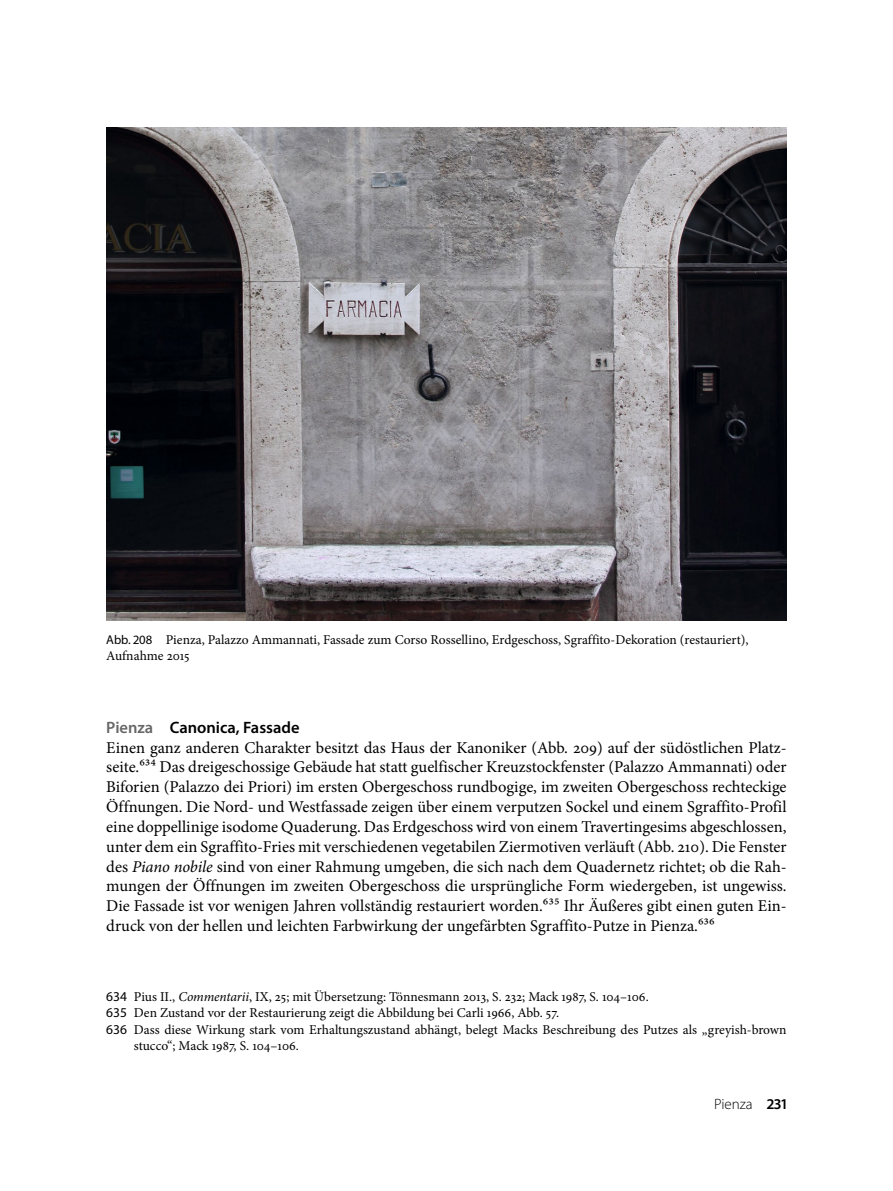
<style>
.page{position:relative;width:893px;height:1191px;background:#fff}
.page>*{position:absolute;margin:0;border:0;box-sizing:border-box;transform-origin:0 0}
.Text{font:16.5px/19.8px "Minion Pro";color:#000;text-align:justify}
.Überschrift_3{font:600 16.5px "Myriad Pro";color:#000}
.t1{font:300 15px "Myriad Pro";color:#000}
.Fußnote_100{font:13.5px/16.2px "Minion Pro";color:#000}
.BU{font:13.5px/16.2px "Minion Pro";color:#000}
.s1{font-family:"Myriad Pro";font-size:12.75px}
.s2{color:#676767}
.s3{font-style:italic}
.s4{font-family:"Myriad Pro"}
.s5{font-weight:600}
</style>
<div class="page">
<img style="left:106px;top:128px;width:681px;height:493px">
<p class="BU" style="left:106px;top:631px;width:644px"><span class="s1">Abb. 208</span> Pienza, Palazzo Ammannati, Fassade zum Corso Rossellino, Erdgeschoss, Sgraffito-Dekoration (restauriert),<br>Aufnahme 2015</p>
<p class="Überschrift_3" style="left:106px;top:717px;width:195px"><span class="s2">Pienza</span> Canonica, Fassade</p>
<p class="Text" style="left:106px;top:737px;width:682px">Einen ganz anderen Charakter besitzt das Haus der Kanoniker (Abb. 209) auf der südöstlichen Platz&shy;seite.634 Das dreigeschossige Gebäude hat statt guelfischer Kreuzstockfenster (Palazzo Ammannati) oder Biforien (Palazzo dei Priori) im ersten Obergeschoss rundbogige, im zweiten Obergeschoss rechteckige Öffnungen. Die Nord- und Westfassade zeigen über einem verputzen Sockel und einem Sgraffito-Profil eine doppellinige isodome Quaderung. Das Erdgeschoss wird von einem Travertingesims abgeschlossen, unter dem ein Sgraffito-Fries mit verschiedenen vegetabilen Ziermotiven verläuft (Abb. 210). Die Fenster des <span class="s3">Piano nobile</span> sind von einer Rahmung umgeben, die sich nach dem Quadernetz richtet; ob die Rah&shy;mungen der Öffnungen im zweiten Obergeschoss die ursprüngliche Form wiedergeben, ist ungewiss.<br>Die Fassade ist vor wenigen Jahren vollständig restauriert worden.635 Ihr Äußeres gibt einen guten Ein&shy;druck von der hellen und leichten Farbwirkung der ungefärbten Sgraffito-Putze in Pienza.636</p>
<p class="Fußnote_100" style="left:106px;top:988px;width:544px"><span class="s4">634</span> Pius II., <span class="s3">Commentarii</span>, IX, 25; mit Übersetzung: Tönnesmann 2013, S. 232; Mack 1987, S. 104–106.</p>
<p class="Fußnote_100" style="left:106px;top:1005px;width:454px"><span class="s4">635</span> Den Zustand vor der Restaurierung zeigt die Abbildung bei Carli 1966, Abb. 57.</p>
<p class="Fußnote_100" style="left:134px;top:1021px;width:654px;text-indent:-28px"><span class="s4">636</span> Dass diese Wirkung stark vom Erhaltungszustand abhängt, belegt Macks Beschreibung des Putzes als „greyish-brown stucco“; Mack 1987, S. 104–106.</p>
<p class="t1" style="left:714px;top:1095px;width:74px">Pienza <span class="s5">231</span></p>
</div>
